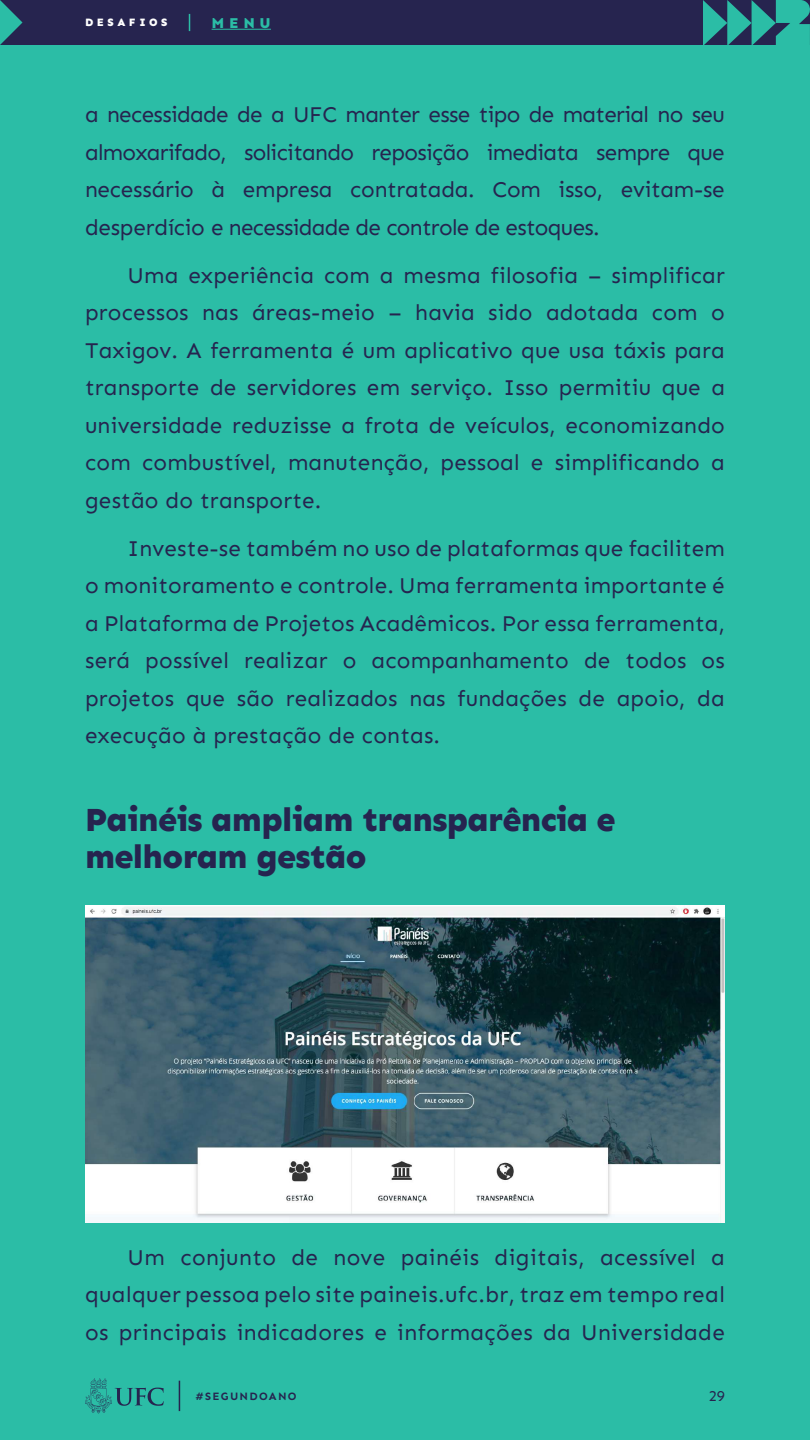
<style>
.page{position:relative;width:810px;height:1440px;background:#2bbda6}
.page>*{position:absolute;margin:0;border:0;box-sizing:border-box;transform-origin:0 0}
.t1{font:800 33.75px/37.5px "Sen";letter-spacing:-.02em;color:#26244f}
.t2{font:22.5px/37.5px "Sen";letter-spacing:.01em;color:#26244f;text-align:justify}
.t3{font:800 15px "Sen";color:#2bbda6}
.t4{font:15px "Sen";color:#26244f}
.t5{font:700 11.25px "Sen";letter-spacing:.11em;color:#26244f}
.t6{font:800 11.25px "Sen";letter-spacing:.31em;color:#fff}
</style>
<div class="page">
<svg style="left:85px;top:1378px;width:79px;height:35px"></svg>
<div style="left:0;top:0;width:810px;height:45px;background:#26244f"></div>
<svg style="left:0;top:0;width:23px;height:45px"></svg>
<hr style="left:179px;top:1381px;width:1px;height:30px;background:#26244f">
<svg style="left:703px;top:0;width:107px;height:45px"></svg>
<hr style="left:212px;top:29px;width:59px;height:1px;background:#2bbda6">
<svg style="left:189px;top:14px;width:1px;height:17px"></svg>
<img style="left:85px;top:906px;width:640px;height:316px">
<p class="t6" style="left:85px;top:16px;width:84px">DESAFIOS</p>
<p class="t3" style="left:212px;top:14px;width:61px">MENU</p>
<p class="t2" style="left:85px;top:96px;width:641px">a necessidade de a UFC manter esse tipo de material no seu almoxarifado, solicitando reposição imediata sempre que necessário à empresa contratada. Com isso, evitam-se desperdício e necessidade de controle de estoques.</p>
<p class="t2" style="left:85px;top:256px;width:641px;text-indent:43px">Uma experiência com a mesma filosofia – simplificar processos nas áreas-meio – havia sido adotada com o Taxigov. A ferramenta é um aplicativo que usa táxis para transporte de servidores em serviço. Isso permitiu que a universidade reduzisse a frota de veículos, economizando com combustível, manutenção, pessoal e simplificando a gestão do transporte.</p>
<p class="t2" style="left:85px;top:530px;width:641px;text-indent:43px">Investe-se também no uso de plataformas que facilitem o monitoramento e controle. Uma ferramenta importante é a Plataforma de Projetos Acadêmicos. Por essa ferramenta, será possível realizar o acompanhamento de todos os projetos que são realizados nas fundações de apoio, da execução à prestação de contas.</p>
<h1 class="t1" style="left:85px;top:801px;width:532px">Painéis ampliam transparência e melhoram gestão</h1>
<p class="t2" style="left:85px;top:1238px;width:641px;text-indent:43px">Um conjunto de nove painéis digitais, acessível a qualquer pessoa pelo site paineis.ufc.br, traz em tempo real os principais indicadores e informações da Universidade</p>
<p class="t5" style="left:195px;top:1390px;width:103px">#SEGUNDOANO</p>
<p class="t4" style="left:709px;top:1387px;width:18px">29</p>
</div>
